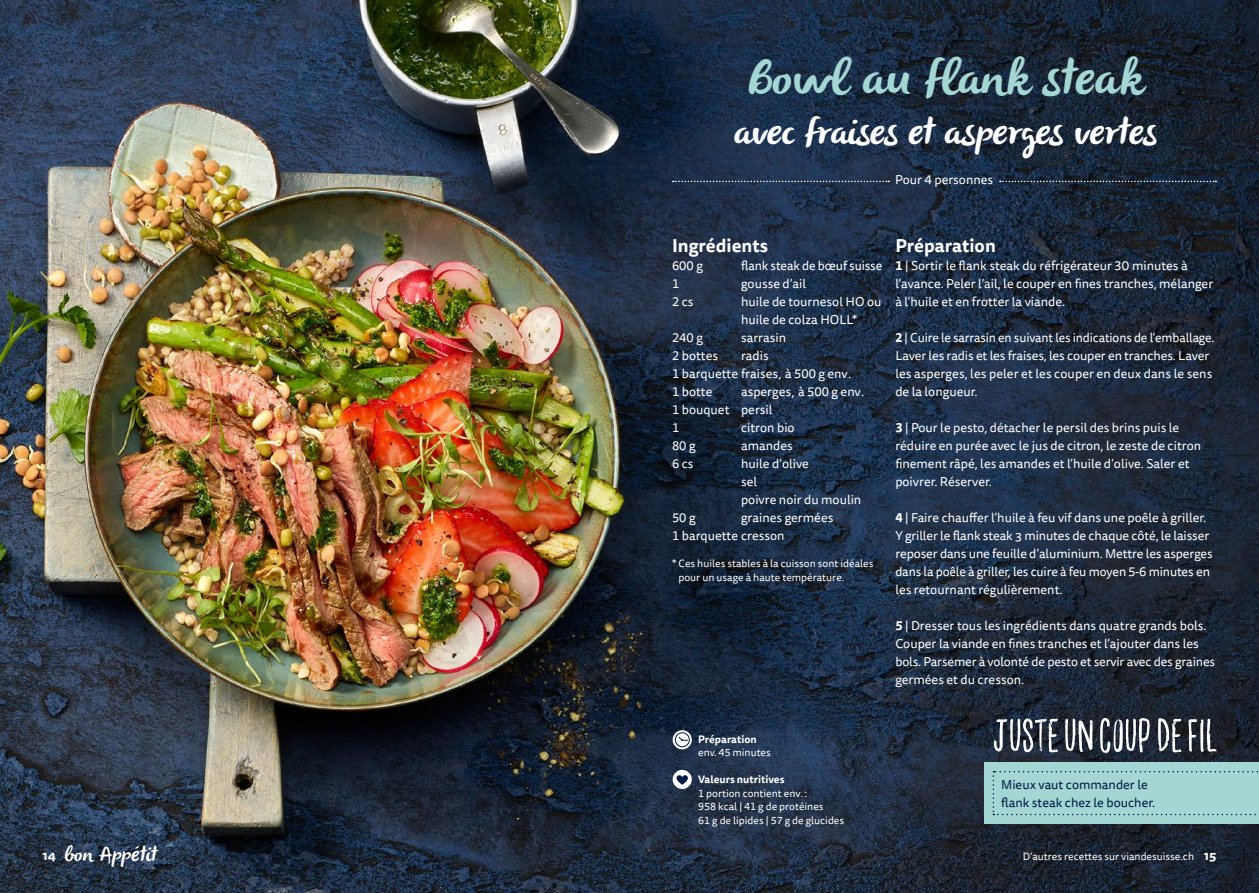
<style>
.page{position:relative;width:1259px;height:893px;background:#fff}
.page>*{position:absolute;margin:0;border:0;box-sizing:border-box;transform-origin:0 0}
.t1{font:56.4px "Lucky Fellas Serif";letter-spacing:-.005em;color:#fff}
.t2{font:italic 49.5px "Olivier";color:#a4d6d4}
.t3{font:italic 37.5px "Olivier";color:#fff}
.t4{font:italic 21px "Olivier";color:#fff}
.t5{font:700 18px "Tisa Sans OT";color:#fff}
.t6{font:12.75px/18px "Tisa Sans OT";color:#fff}
.t7{font:12.75px/18px "Tisa Sans OT";color:#001a45}
.t8{font:10.5px/13.5px "Tisa Sans OT";color:#fff}
.t9{font:700 10.5px "Tisa Sans OT";color:#fff}
.s1{font-weight:700}
.s2{font-family:"Tisa Sans OT";font-weight:700;font-style:normal;font-size:12.75px}
.s3{font-weight:700;font-size:12.75px}
</style>
<div class="page">
<img style="left:0;top:0;width:1259px;height:893px">
<svg style="left:673px;top:181px;width:216px;height:1px"></svg>
<svg style="left:1000px;top:181px;width:216px;height:1px"></svg>
<svg style="left:672px;top:730px;width:20px;height:19px"></svg>
<div style="left:675px;top:732px;width:15px;height:15px;border:1px solid #001a45;border-radius:50%"></div>
<svg style="left:678px;top:736px;width:10px;height:5px"></svg>
<svg style="left:672px;top:770px;width:20px;height:19px"></svg>
<svg style="left:676px;top:775px;width:12px;height:10px"></svg>
<div style="left:984px;top:762px;width:275px;height:62px;background:#a4d6d4"></div>
<svg style="left:992px;top:771px;width:266px;height:44px"></svg>
<h2 class="t2" style="left:747px;top:50px;width:396px">Bowl au flank steak</h2>
<h3 class="t3" style="left:733px;top:110px;width:433px">avec fraisesetaspergesvertes</h3>
<p class="t6" style="left:895px;top:172px;width:99px">Pour 4 personnes</p>
<h3 class="t5" style="left:672px;top:234px;width:98px">Ingrédients</h3>
<p class="t6" style="left:672px;top:257px;width:32px">600 g</p>
<p class="t6" style="left:741px;top:257px;width:143px">flank steak de bœuf suisse</p>
<p class="t6" style="left:672px;top:275px;width:9px">1</p>
<p class="t6" style="left:741px;top:275px;width:67px">gousse d’ail</p>
<p class="t6" style="left:672px;top:293px;width:23px">2 cs</p>
<p class="t6" style="left:741px;top:293px;width:142px">huile de tournesol HO ou huile de colza HOLL*</p>
<p class="t6" style="left:672px;top:329px;width:32px">240 g</p>
<p class="t6" style="left:741px;top:329px;width:47px">sarrasin</p>
<p class="t6" style="left:672px;top:347px;width:48px">2 bottes</p>
<p class="t6" style="left:672px;top:347px;width:182px;text-indent:69px">radis<br>1 barquette fraises, à 500 g env.<br>1 botte</p>
<p class="t6" style="left:672px;top:383px;width:195px;text-indent:69px">asperges, à 500 g env.<br>1 bouquet persil<br>1</p>
<p class="t6" style="left:741px;top:419px;width:55px">citron bio</p>
<p class="t6" style="left:672px;top:437px;width:25px">80 g</p>
<p class="t6" style="left:741px;top:437px;width:53px">amandes</p>
<p class="t6" style="left:672px;top:455px;width:23px">6 cs</p>
<p class="t6" style="left:741px;top:455px;width:122px">huile d’olive<br>sel<br>poivre noir du moulin</p>
<p class="t6" style="left:672px;top:509px;width:25px">50 g</p>
<p class="t6" style="left:672px;top:509px;width:163px;text-indent:69px">graines germées<br>1 barquette cresson</p>
<p class="t8" style="left:678px;top:557px;width:196px;text-indent:-6px">* Ces huiles stables à la cuisson sont idéales pour un usage à haute température.</p>
<p class="t9" style="left:698px;top:732px;width:60px">Préparation</p>
<p class="t8" style="left:698px;top:746px;width:74px">env. 45 minutes</p>
<p class="t9" style="left:698px;top:773px;width:88px">Valeurs nutritives</p>
<p class="t8" style="left:698px;top:787px;width:147px">1 portion contient env.:<br>958 kcal | 41 g de protéines<br>61 g de lipides | 57 g de glucides</p>
<h3 class="t5" style="left:895px;top:234px;width:102px">Préparation</h3>
<p class="t6" style="left:895px;top:257px;width:319px"><span class="s1">1</span> | Sortir le flank steak du réfrigérateur 30 minutes à l’avance. Peler l’ail, le couper en fines tranches, mélanger à l’huile et en frotter la viande.</p>
<p class="t6" style="left:895px;top:329px;width:321px"><span class="s1">2</span> | Cuire le sarrasin en suivant les indications de l’emballage.<br>Laver les radis et les fraises, les couper en tranches. Laver les asperges, les peler et les couper en deux dans le sens de la longueur.</p>
<p class="t6" style="left:895px;top:419px;width:307px"><span class="s1">3</span> | Pour le pesto, détacher le persil des brins puis le réduire en purée avec le jus de citron, le zeste de citron finement râpé, les amandes et l’huile d’olive. Saler et poivrer. Réserver.</p>
<p class="t6" style="left:895px;top:509px;width:319px"><span class="s1">4</span> | Faire chauffer l’huile à feu vif dans une poêle à griller.<br>Y griller le flank steak 3 minutes de chaque côté, le laisser reposer dans une feuille d’aluminium. Mettre les asperges dans la poêle à griller, les cuire à feu moyen 5-6 minutes en les retournant régulièrement.</p>
<p class="t6" style="left:895px;top:617px;width:321px"><span class="s1">5</span> | Dresser tous les ingrédients dans quatre grands bols.<br>Couper la viande en fines tranches et l’ajouter dans les bols. Parsemer à volonté de pesto et servir avec des graines germées et du cresson.</p>
<h1 class="t1" style="left:994px;top:700px;width:226px">JUSTE UN COUP DE FIL</h1>
<p class="t7" style="left:1001px;top:776px;width:155px">Mieux vaut commander le flank steak chez le boucher.</p>
<h3 class="t4" style="left:43px;top:842px;width:120px"><span class="s2">14</span> bon Appétit</h3>
<p class="t8" style="left:1023px;top:850px;width:195px">D’autres recettes sur viandesuisse.ch <span class="s3">15</span></p>
</div>
